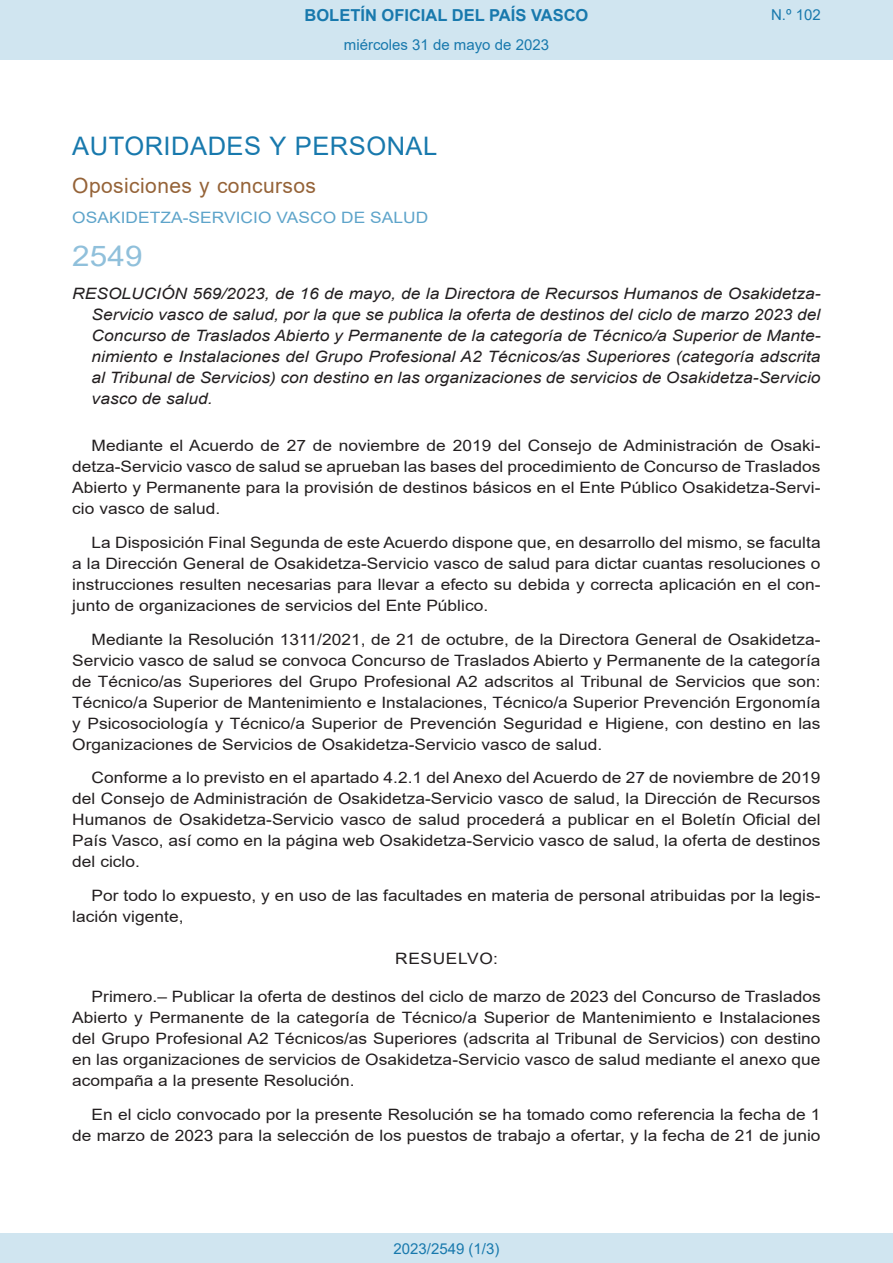
<style>
.page{position:relative;width:893px;height:1263px;background:#fff}
.page>*{position:absolute;margin:0;border:0;box-sizing:border-box;transform-origin:0 0}
.BOPVOrden{font:28.5px "Arial";color:#90c0db;scale:1.11 1}
.BOPVSeccion{font:25.5px "Arial";letter-spacing:.02em;color:#1879ad}
.BOPVSubseccion{font:21px "Arial";letter-spacing:.02em;color:#956338}
.t1{font:700 16.5px "Arial";color:#1879ad}
.BOPVDetalle{font:15.6px/21px "Arial";color:#231f20;text-align:justify;scale:1.11 1}
.BOPVTitulo{font:italic 15.6px/21px "Arial";color:#231f20;text-align:justify;scale:1.11 1}
.BOPVOrganismo{font:15.6px "Arial";letter-spacing:.005em;color:#5ea4ca;scale:1.11 1}
.BOPVClave{font:15.6px "Arial";letter-spacing:.035em;color:#231f20;scale:1.11 1}
.Paginacion_Centro{font:15px "Arial";color:#1879ad}
</style>
<div class="page">
<div style="left:0;top:0;width:893px;height:60px;background:#d0e5f0"></div>
<div style="left:0;top:1233px;width:893px;height:30px;background:#d0e5f0"></div>
<p class="t1" style="left:305px;top:3px;width:285px">BOLETÍN OFICIAL DEL PAÍS VASCO</p>
<p class="Paginacion_Centro" style="left:344px;top:35px;width:207px">miércoles 31 de mayo de 2023</p>
<p class="Paginacion_Centro" style="left:771px;top:5px;width:51px">N.º 102</p>
<p class="BOPVSeccion" style="left:72px;top:128px;width:366px">AUTORIDADES Y PERSONAL</p>
<p class="BOPVSubseccion" style="left:72px;top:171px;width:245px">Oposiciones y concursos</p>
<p class="BOPVOrganismo" style="left:72px;top:207px;width:322px">OSAKIDETZA-SERVICIO VASCO DE SALUD</p>
<p class="BOPVOrden" style="left:72px;top:236px;width:65px">2549</p>
<p class="BOPVTitulo" style="left:92px;top:284px;width:658px;text-indent:-19px">RESOLUCIÓN 569/2023, de 16 de mayo, de la Directora de Recursos Humanos de Osakidetza-Servicio vasco de salud, por la que se publica la oferta de destinos del ciclo de marzo 2023 del Concurso de Traslados Abierto y Permanente de la categoría de Técnico/a Superior de Mante&shy;nimiento e Instalaciones del Grupo Profesional A2 Técnicos/as Superiores (categoría adscrita al Tribunal de Servicios) con destino en las organizaciones de servicios de Osakidetza-Servicio vasco de salud.</p>
<p class="BOPVDetalle" style="left:72px;top:435px;width:676px;text-indent:19px">Mediante el Acuerdo de 27 de noviembre de 2019 del Consejo de Administración de Osaki&shy;detza-Servicio vasco de salud se aprueban las bases del procedimiento de Concurso de Traslados Abierto y Permanente para la provisión de destinos básicos en el Ente Público Osakidetza-Servi&shy;cio vasco de salud.</p>
<p class="BOPVDetalle" style="left:72px;top:532px;width:676px;text-indent:19px">La Disposición Final Segunda de este Acuerdo dispone que, en desarrollo del mismo, se faculta a la Dirección General de Osakidetza-Servicio vasco de salud para dictar cuantas resoluciones o instrucciones resulten necesarias para llevar a efecto su debida y correcta aplicación en el con&shy;junto de organizaciones de servicios del Ente Público.</p>
<p class="BOPVDetalle" style="left:72px;top:628px;width:676px;text-indent:19px">Mediante la Resolución 1311/2021, de 21 de octubre, de la Directora General de Osakidetza-Servicio vasco de salud se convoca Concurso de Traslados Abierto y Permanente de la categoría de Técnico/as Superiores del Grupo Profesional A2 adscritos al Tribunal de Servicios que son:<br>Técnico/a Superior de Mantenimiento e Instalaciones, Técnico/a Superior Prevención Ergonomía y Psicosociología y Técnico/a Superior de Prevención Seguridad e Higiene, con destino en las Organizaciones de Servicios de Osakidetza-Servicio vasco de salud.</p>
<p class="BOPVDetalle" style="left:72px;top:767px;width:676px;text-indent:19px">Conforme a lo previsto en el apartado 4.2.1 del Anexo del Acuerdo de 27 de noviembre de 2019 del Consejo de Administración de Osakidetza-Servicio vasco de salud, la Dirección de Recursos Humanos de Osakidetza-Servicio vasco de salud procederá a publicar en el Boletín Oficial del País Vasco, así como en la página web Osakidetza-Servicio vasco de salud, la oferta de destinos del ciclo.</p>
<p class="BOPVDetalle" style="left:72px;top:885px;width:676px;text-indent:19px">Por todo lo expuesto, y en uso de las facultades en materia de personal atribuidas por la legis&shy;lación vigente,</p>
<p class="BOPVClave" style="left:395px;top:948px;width:94px">RESUELVO:</p>
<p class="BOPVDetalle" style="left:72px;top:986px;width:676px;text-indent:19px">Primero.– Publicar la oferta de destinos del ciclo de marzo de 2023 del Concurso de Traslados Abierto y Permanente de la categoría de Técnico/a Superior de Mantenimiento e Instalaciones del Grupo Profesional A2 Técnicos/as Superiores (adscrita al Tribunal de Servicios) con destino en las organizaciones de servicios de Osakidetza-Servicio vasco de salud mediante el anexo que acompaña a la presente Resolución.</p>
<p class="BOPVDetalle" style="left:72px;top:1104px;width:676px;text-align:right">En el ciclo convocado por la presente Resolución se ha tomado como referencia la fecha de 1 de marzo de 2023 para la selección de los puestos de trabajo a ofertar, y la fecha de 21 de junio</p>
<p class="Paginacion_Centro" style="left:393px;top:1238px;width:107px">2023/2549 (1/3)</p>
</div>
